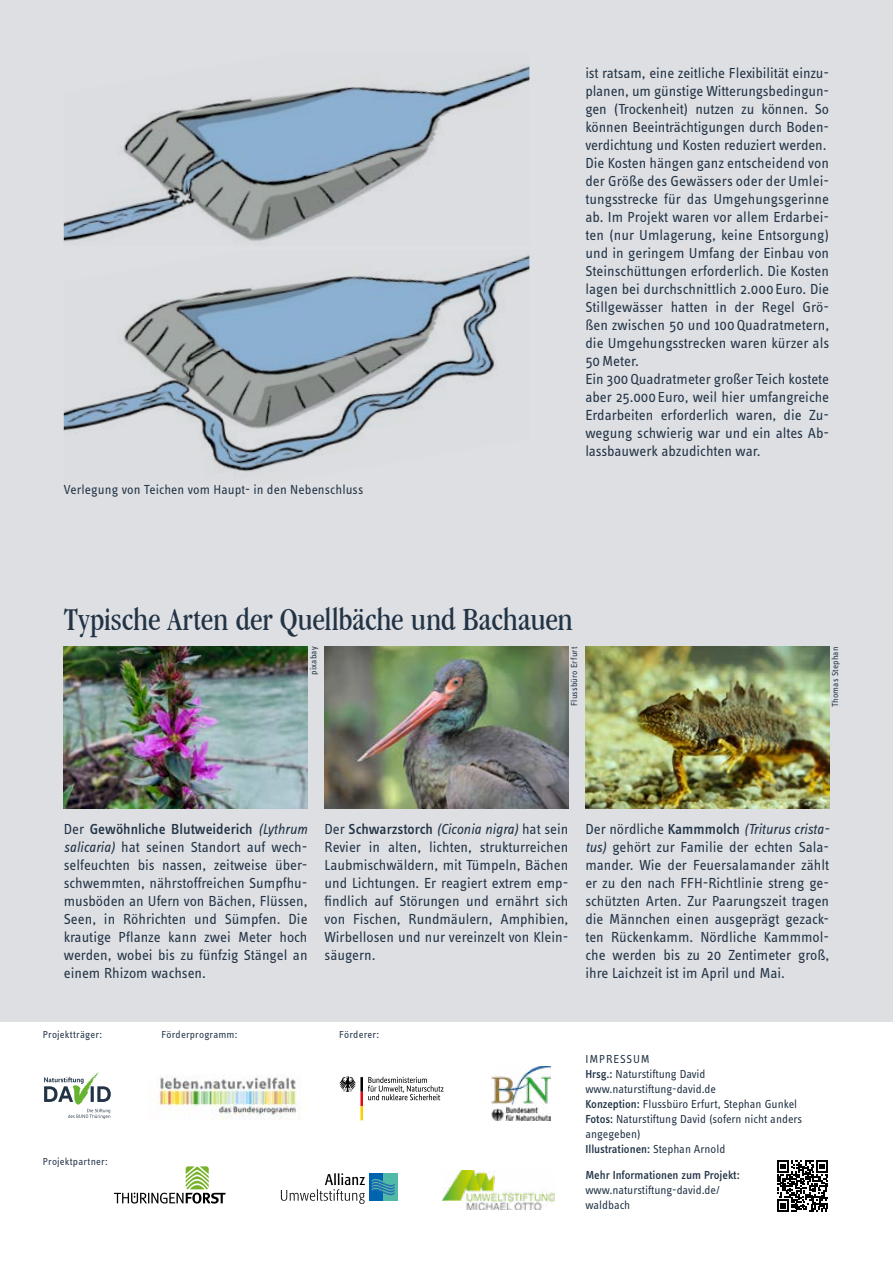
<style>
.page{position:relative;width:893px;height:1263px;background:#fff}
.page>*{position:absolute;margin:0;border:0;box-sizing:border-box;transform-origin:0 0}
.t1{font:condensed 33px "Garamond IT Cby BT";letter-spacing:-.01em;color:#223346}
.t2{font:15px/18px "Info Text";color:#223346;text-align:justify}
.t3{font:13.5px "Info Text";letter-spacing:.005em;color:#223346}
.t4{font:12px/15px "Info Text";color:#223346}
.t5{font:500 12px "Info Text";color:#223346}
.t6{font:10.5px "Info Text";letter-spacing:.015em;color:#223346}
.t7{font:9px "Info Text";letter-spacing:.02em;color:#223346}
.s1{font-weight:500}
.s2{font-style:italic}
</style>
<div class="page">
<div style="left:0;top:0;width:893px;height:1022px;background:#dddfe2"></div>
<svg style="left:114px;top:1166px;width:112px;height:37px"></svg>
<svg style="left:777px;top:1160px;width:51px;height:52px"></svg>
<svg style="left:44px;top:1072px;width:67px;height:47px"></svg>
<img style="left:492px;top:1066px;width:58px;height:54px">
<svg style="left:339px;top:1076px;width:105px;height:44px"></svg>
<div style="left:369px;top:1173px;width:29px;height:28px;background:#0064b0"></div>
<div style="left:383px;top:1173px;width:15px;height:28px;background:#50b9a8"></div>
<svg style="left:372px;top:1179px;width:23px;height:16px"></svg>
<svg style="left:281px;top:1173px;width:84px;height:31px"></svg>
<img style="left:442px;top:1171px;width:113px;height:38px">
<img style="left:155px;top:1077px;width:145px;height:42px">
<img style="left:64px;top:255px;width:465px;height:217px">
<img style="left:64px;top:647px;width:244px;height:162px">
<img style="left:325px;top:647px;width:243px;height:162px">
<img style="left:64px;top:66px;width:465px;height:176px">
<img style="left:585px;top:647px;width:244px;height:162px">
<p class="t3" style="left:64px;top:482px;width:301px">Verlegung von Teichen vom Haupt- in den Nebenschluss</p>
<p class="t2" style="left:585px;top:64px;width:245px;text-align:left">ist ratsam, eine zeitliche Flexibilität einzu&shy;planen, um günstige Witterungsbedingun&shy;gen (Trockenheit) nutzen zu können. So können Beeinträchtigungen durch Boden&shy;verdichtung und Kosten reduziert werden.<br>Die Kosten hängen ganz entscheidend von der Größe des Gewässers oder der Umlei&shy;tungsstrecke für das Umgehungsgerinne ab. Im Projekt waren vor allem Erdarbei&shy;ten (nur Umlagerung, keine Entsorgung) und in geringem Umfang der Einbau von Steinschüttungen erforderlich. Die Kosten lagen bei durchschnittlich 2.000 Euro. Die Stillgewässer hatten in der Regel Grö&shy;ßen zwischen 50 und 100Quadratmetern, die Umgehungsstrecken waren kürzer als 50Meter.<br>Ein 300Quadratmeter großer Teich kostete aber 25.000Euro, weil hier umfangreiche Erdarbeiten erforderlich waren, die Zu&shy;wegung schwierig war und ein altes Ab&shy;lassbauwerk abzudichten war.</p>
<h1 class="t1" style="left:64px;top:601px;width:511px">Typische Arten der Quellbäche und Bachauen</h1>
<p class="t7" style="left:308px;top:675px;width:30px;rotate:-90deg">pixabay</p>
<p class="t7" style="left:569px;top:706px;width:61px;rotate:-90deg">Flussbüro Erfurt</p>
<p class="t7" style="left:830px;top:707px;width:62px;rotate:-90deg">Thomas Stephan</p>
<p class="t2" style="left:64px;top:820px;width:245px">Der <span class="s1">Gewöhnliche Blutweiderich</span> <span class="s2">(Lythrum salicaria)</span> hat seinen Standort auf wech&shy;selfeuchten bis nassen, zeitweise über&shy;schwemmten, nährstoffreichen Sumpfhu&shy;musböden an Ufern von Bächen, Flüssen, Seen, in Röhrichten und Sümpfen. Die krautige Pflanze kann zwei Meter hoch werden, wobei bis zu fünfzig Stängel an einem Rhizom wachsen.</p>
<p class="t2" style="left:325px;top:820px;width:245px">Der <span class="s1">Schwarzstorch</span> <span class="s2">(Ciconia nigra)</span> hat sein Revier in alten, lichten, strukturreichen Laubmischwäldern, mit Tümpeln, Bächen und Lichtungen. Er reagiert extrem emp&shy;findlich auf Störungen und ernährt sich von Fischen, Rundmäulern, Amphibien, Wirbellosen und nur vereinzelt von Klein&shy;säugern.</p>
<p class="t2" style="left:585px;top:820px;width:245px">Der nördliche <span class="s1">Kammmolch</span> <span class="s2">(Triturus crista&shy;tus)</span> gehört zur Familie der echten Sala&shy;mander. Wie der Feuersalamander zählt er zu den nach FFH-Richtlinie streng ge&shy;schützten Arten. Zur Paarungszeit tragen die Männchen einen ausgeprägt gezack&shy;ten Rückenkamm. Nördliche Kammmol&shy;che werden bis zu 20 Zentimeter groß, ihre Laichzeit ist im April und Mai.</p>
<p class="t6" style="left:43px;top:1028px;width:61px">Projektträger:</p>
<p class="t6" style="left:162px;top:1028px;width:77px">Förderprogramm:</p>
<p class="t6" style="left:339px;top:1028px;width:41px">Förderer:</p>
<p class="t6" style="left:43px;top:1156px;width:66px">Projektpartner:</p>
<p class="t4" style="left:585px;top:1051px;width:218px">IMPRESSUM<br><span class="s1">Hrsg.:</span> Naturstiftung David www.naturstiftung-david.de<br><span class="s1">Konzeption:</span> Flussbüro Erfurt, Stephan Gunkel<br><span class="s1">Fotos:</span> Naturstiftung David (sofern nicht anders angegeben)<br><span class="s1">Illustrationen:</span> Stephan Arnold</p>
<p class="t5" style="left:585px;top:1168px;width:156px">Mehr Informationen zum Projekt:</p>
<p class="t4" style="left:585px;top:1182px;width:136px">www.naturstiftung-david.de/ waldbach</p>
</div>
